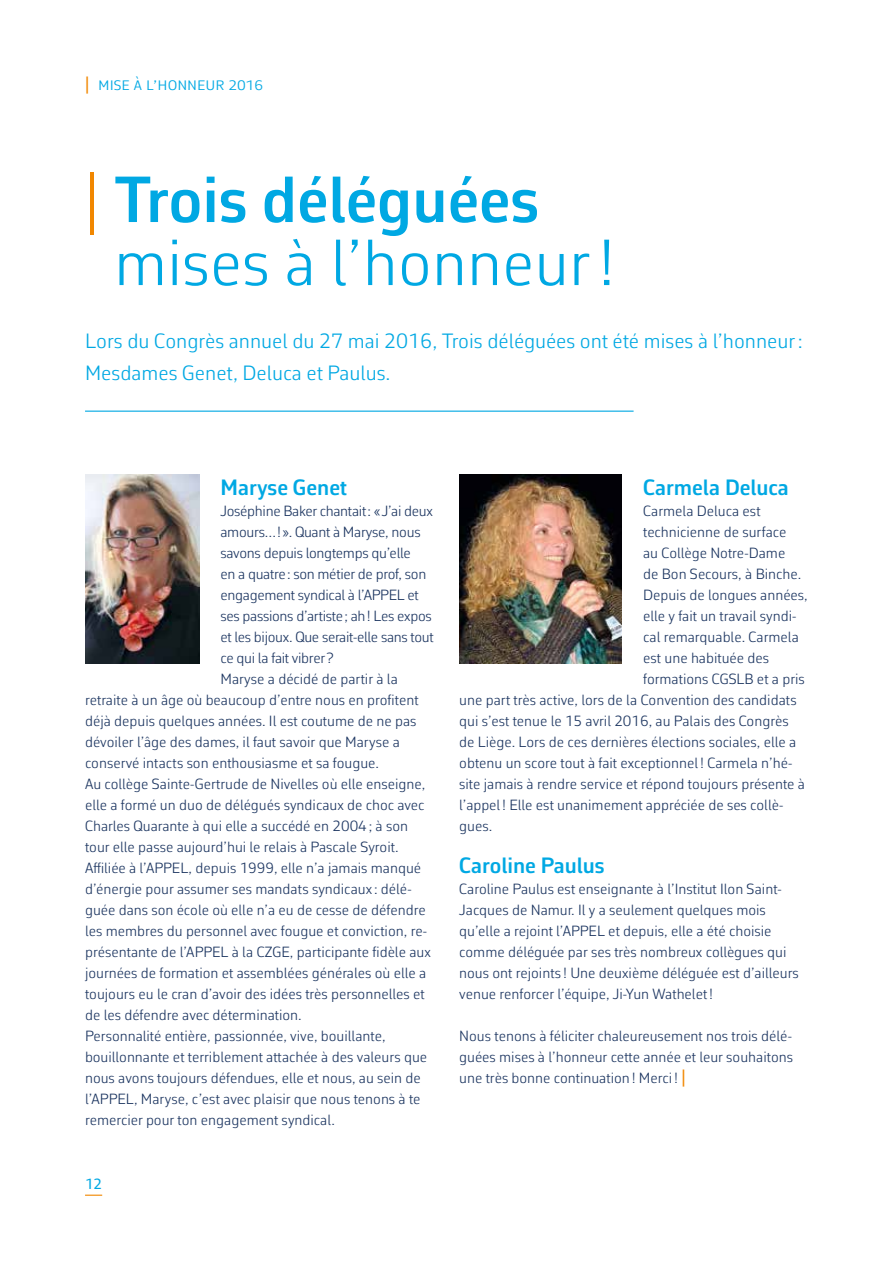
<style>
.page{position:relative;width:893px;height:1263px;background:#fff}
.page>*{position:absolute;margin:0;border:0;box-sizing:border-box;transform-origin:0 0}
.t1{font:300 66px/63px "Corbeau Pro";color:#00a8e3}
.t2{font:600 22.5px "Corbeau Pro";color:#00a8e3}
.t3{font:300 21px/31.5px "Corbeau Pro";color:#00a8e3}
.t4{font:300 18px "Corbeau Pro";color:#00a8e3}
.t5{font:300 15px/21px "Corbeau Pro";color:#1d3661}
.t6{font:300 15px "Corbeau Pro";letter-spacing:-.02em;color:#1d3661}
.t7{font:15px "Corbeau Pro";color:#00a8e3}
.s1{font-weight:400;color:#f18700}
.s2{color:#f18700}
.s3{font-weight:600}
.s4{font-weight:400;font-size:18px;color:#f18700}
</style>
<div class="page">
<svg style="left:85px;top:1194px;width:17px;height:2px"></svg>
<hr style="left:85px;top:411px;width:549px;height:1px;background:#00a8e3">
<img style="left:85px;top:474px;width:114px;height:189px">
<img style="left:459px;top:474px;width:163px;height:189px">
<p class="t4" style="left:85px;top:72px;width:180px"><span class="s1">|</span> mise à l’honneur 2016</p>
<h1 class="t1" style="left:114px;top:167px;width:503px;text-indent:-29px"><span class="s2">|</span> <span class="s3">Trois déléguées </span>mises à l’honneur!</h1>
<h3 class="t3" style="left:85px;top:325px;width:719px">Lors du Congrès annuel du 27 mai 2016, Trois déléguées ont été mises à l’honneur:<br>Mesdames Genet, Deluca et Paulus.</h3>
<h2 class="t2" style="left:220px;top:472px;width:128px">Maryse Genet</h2>
<p class="t6" style="left:220px;top:501px;width:214px">Joséphine Baker chantait: «J’ai deux</p>
<p class="t5" style="left:220px;top:521px;width:202px">amours…!». Quant à Maryse, nous</p>
<p class="t5" style="left:220px;top:542px;width:192px">savons depuis longtemps qu’elle</p>
<p class="t5" style="left:220px;top:563px;width:207px">en a quatre: son métier de prof, son</p>
<p class="t6" style="left:220px;top:585px;width:200px">engagement syndical à l’APPEL et</p>
<p class="t6" style="left:220px;top:606px;width:213px">ses passions d’artiste; ah! Les expos</p>
<p class="t6" style="left:220px;top:627px;width:215px">et les bijoux. Que serait-elle sans tout</p>
<p class="t5" style="left:220px;top:647px;width:115px">ce qui la fait vibrer?</p>
<p class="t5" style="left:220px;top:668px;width:179px">Maryse a décidé de partir à la</p>
<p class="t5" style="left:85px;top:689px;width:335px">retraite à un âge où beaucoup d’entre nous en profitent</p>
<p class="t5" style="left:85px;top:710px;width:333px">déjà depuis quelques années. Il est coutume de ne pas</p>
<p class="t5" style="left:85px;top:731px;width:316px">dévoiler l’âge des dames, il faut savoir que Maryse a</p>
<p class="t5" style="left:85px;top:752px;width:296px">conservé intacts son enthousiasme et sa fougue.</p>
<p class="t5" style="left:85px;top:773px;width:342px">Au collège Sainte-Gertrude de Nivelles où elle enseigne,</p>
<p class="t5" style="left:85px;top:794px;width:341px">elle a formé un duo de délégués syndicaux de choc avec</p>
<p class="t5" style="left:85px;top:815px;width:325px">Charles Quarante à qui elle a succédé en 2004; à son</p>
<p class="t5" style="left:85px;top:836px;width:315px">tour elle passe aujourd’hui le relais à Pascale Syroit.</p>
<p class="t5" style="left:85px;top:857px;width:338px">Affiliée à l’APPEL, depuis 1999, elle n’a jamais manqué</p>
<p class="t5" style="left:85px;top:878px;width:328px">d’énergie pour assumer ses mandats syndicaux : délé-</p>
<p class="t5" style="left:85px;top:899px;width:342px">guée dans son école où elle n’a eu de cesse de défendre</p>
<p class="t5" style="left:85px;top:920px;width:344px">les membres du personnel avec fougue et conviction, re-</p>
<p class="t5" style="left:85px;top:941px;width:347px">présentante de l’APPEL à la CZGE, participante fidèle aux</p>
<p class="t5" style="left:85px;top:962px;width:343px">journées de formation et assemblées générales où elle a</p>
<p class="t5" style="left:85px;top:983px;width:341px">toujours eu le cran d’avoir des idées très personnelles et</p>
<p class="t5" style="left:85px;top:1004px;width:218px">de les défendre avec détermination.</p>
<p class="t5" style="left:85px;top:1025px;width:302px">Personnalité entière, passionnée, vive, bouillante,</p>
<p class="t5" style="left:85px;top:1046px;width:344px">bouillonnante et terriblement attachée à des valeurs que</p>
<p class="t5" style="left:85px;top:1067px;width:337px">nous avons toujours défendues, elle et nous, au sein de</p>
<p class="t5" style="left:85px;top:1088px;width:337px">l’APPEL, Maryse, c’est avec plaisir que nous tenons à te</p>
<p class="t5" style="left:85px;top:1109px;width:251px">remercier pour ton engagement syndical.</p>
<p class="t7" style="left:85px;top:1174px;width:19px">12</p>
<h2 class="t2" style="left:643px;top:472px;width:147px">Carmela Deluca</h2>
<p class="t5" style="left:643px;top:500px;width:119px">Carmela Deluca est</p>
<p class="t5" style="left:643px;top:521px;width:145px">technicienne de surface</p>
<p class="t5" style="left:643px;top:542px;width:144px">au Collège Notre-Dame</p>
<p class="t5" style="left:643px;top:563px;width:160px">de Bon Secours, à Binche.</p>
<p class="t5" style="left:643px;top:584px;width:166px">Depuis de longues années,</p>
<p class="t5" style="left:643px;top:605px;width:155px">elle y fait un travail syndi-</p>
<p class="t5" style="left:643px;top:626px;width:157px">cal remarquable. Carmela</p>
<p class="t5" style="left:643px;top:647px;width:127px">est une habituée des</p>
<p class="t5" style="left:643px;top:668px;width:163px">formations CGSLB et a pris</p>
<p class="t5" style="left:459px;top:689px;width:339px">une part très active, lors de la Convention des candidats</p>
<p class="t5" style="left:459px;top:710px;width:331px">qui s’est tenue le 15 avril 2016, au Palais des Congrès</p>
<p class="t5" style="left:459px;top:731px;width:338px">de Liège. Lors de ces dernières élections sociales, elle a</p>
<p class="t5" style="left:459px;top:752px;width:335px">obtenu un score tout à fait exceptionnel! Carmela n’hé-</p>
<p class="t5" style="left:459px;top:773px;width:347px">site jamais à rendre service et répond toujours présente à</p>
<p class="t5" style="left:459px;top:794px;width:326px">l’appel! Elle est unanimement appréciée de ses collè-</p>
<p class="t5" style="left:459px;top:815px;width:35px">gues.</p>
<h2 class="t2" style="left:459px;top:850px;width:147px">Caroline Paulus</h2>
<p class="t5" style="left:459px;top:878px;width:341px">Caroline Paulus est enseignante à l’Institut Ilon Saint-Jacques de Namur. Il y a seulement quelques mois qu’elle a rejoint l’APPEL et depuis, elle a été choisie comme déléguée par ses très nombreux collègues qui nous ont rejoints ! Une deuxième déléguée est d’ailleurs venue renforcer l’équipe, Ji-Yun Wathelet!</p>
<p class="t5" style="left:459px;top:1025px;width:335px;text-align:justify">Nous tenons à féliciter chaleureusement nos trois délé&shy;guées mises à l’honneur cette année et leur souhaitons une très bonne continuation! Merci! <span class="s4">|</span></p>
</div>
